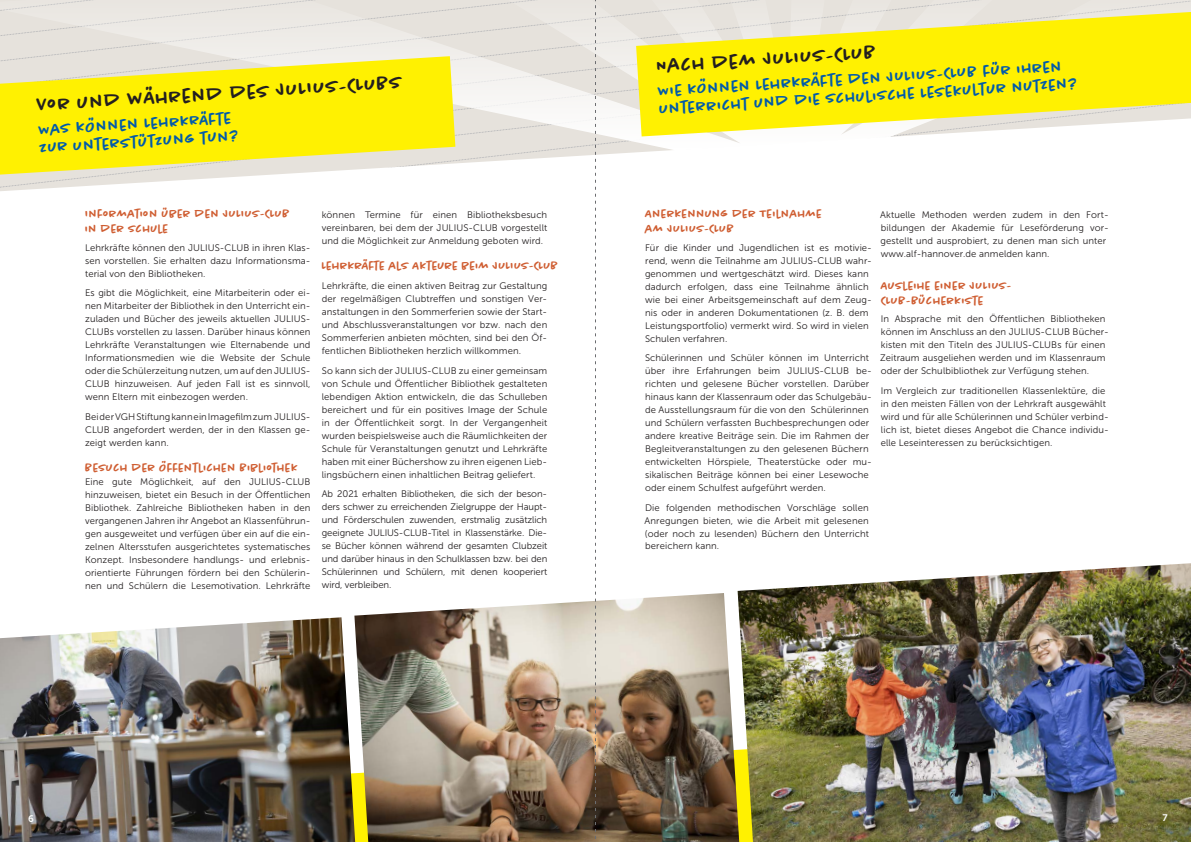
<style>
.page{position:relative;width:1191px;height:842px;background:#fff}
.page>*{position:absolute;margin:0;border:0;box-sizing:border-box;transform-origin:0 0}
.t1{font:500 20px "Chantal";color:#231f20}
.t2{font:500 16px/17.9px "Chantal";color:#015aaa}
.t3{font:500 12px/15px "Chantal";letter-spacing:.01em;color:#cf5d31}
.t4{font:9.5px/13px "Museo Sans 300";letter-spacing:.01em;color:#231f20;text-align:justify}
.t5{font:9.5px "Museo Sans 700";color:#fff}
</style>
<div class="page">
<img style="left:0;top:0;width:1191px;height:842px">
<h1 class="t1" style="left:37px;top:94px;width:367px;rotate:-4deg">VOR UND WÄHREND DES JULIUS-CLUBS</h1>
<h2 class="t2" style="left:38px;top:122px;width:201px;rotate:-4deg">WAS KÖNNEN LEHRKRÄFTE<br>ZUR UNTERSTÜTZUNG TUN?</h2>
<p class="t3" style="left:85px;top:206px;width:207px">INFORMATION ÜBER DEN JULIUS-CLUB<br>IN DER SCHULE</p>
<p class="t4" style="left:85px;top:241px;width:227px">Lehrkräfte können den JULIUS-CLUB in ihren Klas&shy;sen vorstellen. Sie erhalten dazu Informationsma&shy;terial von den Bibliotheken.</p>
<p class="t4" style="left:85px;top:286px;width:227px">Es gibt die Möglichkeit, eine Mitarbeiterin oder ei&shy;nen Mitarbeiter der Bibliothek in den Unterricht ein&shy;zuladen und Bücher des jeweils aktuellen JULIUS-CLUBs vorstellen zu lassen. Darüber hinaus können Lehrkräfte Veranstaltungen wie Elternabende und Informationsmedien wie die Website der Schule oder die Schülerzeitung nutzen, um auf den JULIUS-CLUB hinzuweisen. Auf jeden Fall ist es sinnvoll, wenn Eltern mit einbezogen werden.</p>
<p class="t4" style="left:85px;top:410px;width:227px">Bei der VGH Stiftung kann ein Imagefilm zum JULIUS-CLUB angefordert werden, der in den Klassen ge&shy;zeigt werden kann.</p>
<p class="t3" style="left:85px;top:460px;width:214px">BESUCH DER ÖFFENTLICHEN BIBLIOTHEK</p>
<p class="t4" style="left:85px;top:475px;width:227px;text-align:left">Eine gute Möglichkeit, auf den JULIUS-CLUB hinzuweisen, bietet ein Besuch in der Öffentlichen Bibliothek. Zahlreiche Bibliotheken haben in den vergangenen Jahren ihr Angebot an Klassenführun&shy;gen ausgeweitet und verfügen über ein auf die ein&shy;zelnen Altersstufen ausgerichtetes systematisches Konzept. Insbesondere handlungs- und erlebnis&shy;orientierte Führungen fördern bei den Schülerin&shy;nen und Schülern die Lesemotivation. Lehrkräfte</p>
<p class="t4" style="left:322px;top:208px;width:227px">können Termine für einen Bibliotheksbesuch vereinbaren, bei dem der JULIUS-CLUB vorgestellt und die Möglichkeit zur Anmeldung geboten wird.</p>
<p class="t4" style="left:322px;top:280px;width:227px">Lehrkräfte, die einen aktiven Beitrag zur Gestaltung der regelmäßigen Clubtreffen und sonstigen Ver&shy;anstaltungen in den Sommerferien sowie der Start&shy;und Abschlussveranstaltungen vor bzw. nach den Sommerferien anbieten möchten, sind bei den Öf&shy;fentlichen Bibliotheken herzlich willkommen.</p>
<p class="t4" style="left:322px;top:364px;width:227px">So kann sich der JULIUS-CLUB zu einer gemeinsam von Schule und Öffentlicher Bibliothek gestalteten lebendigen Aktion entwickeln, die das Schulleben bereichert und für ein positives Image der Schule in der Öffentlichkeit sorgt. In der Vergangenheit wurden beispielsweise auch die Räumlichkeiten der Schule für Veranstaltungen genutzt und Lehrkräfte haben mit einer Büchershow zu ihren eigenen Lieb&shy;lingsbüchern einen inhaltlichen Beitrag geliefert.</p>
<p class="t4" style="left:322px;top:488px;width:227px">Ab 2021 erhalten Bibliotheken, die sich der beson&shy;ders schwer zu erreichenden Zielgruppe der Haupt&shy;und Förderschulen zuwenden, erstmalig zusätzlich geeignete JULIUS-CLUB-Titel in Klassenstärke. Die&shy;se Bücher können während der gesamten Clubzeit und darüber hinaus in den Schulklassen bzw. bei den Schülerinnen und Schülern, mit denen kooperiert wird, verbleiben.</p>
<p class="t3" style="left:322px;top:258px;width:238px">LEHRKRÄFTE ALS AKTEURE BEIM JULIUS-CLUB</p>
<h1 class="t1" style="left:656px;top:55px;width:222px;rotate:-4deg">NACH DEM JULIUS-CLUB</h1>
<h2 class="t2" style="left:657px;top:84px;width:421px;rotate:-4deg">WIE KÖNNEN LEHRKRÄFTE DEN JULIUS-CLUB FÜR IHREN<br>UNTERRICHT UND DIE SCHULISCHE LESEKULTUR NUTZEN?</h2>
<p class="t3" style="left:645px;top:206px;width:178px">ANERKENNUNG DER TEILNAHME<br>AM JULIUS-CLUB</p>
<p class="t4" style="left:645px;top:241px;width:228px;text-align:left">Für die Kinder und Jugendlichen ist es motivie&shy;rend, wenn die Teilnahme am JULIUS-CLUB wahr&shy;genommen und wertgeschätzt wird. Dieses kann dadurch erfolgen, dass eine Teilnahme ähnlich wie bei einer Arbeitsgemeinschaft auf dem Zeug&shy;nis oder in anderen Dokumentationen (z. B. dem Leistungsportfolio) vermerkt wird. So wird in vielen Schulen verfahren.</p>
<p class="t4" style="left:645px;top:351px;width:228px;text-align:left">Schülerinnen und Schüler können im Unterricht über ihre Erfahrungen beim JULIUS-CLUB be&shy;richten und gelesene Bücher vorstellen. Darüber hinaus kann der Klassenraum oder das Schulgebäu&shy;de Ausstellungsraum für die von den Schülerinnen und Schülern verfassten Buchbesprechungen oder andere kreative Beiträge sein. Die im Rahmen der Begleitveranstaltungen zu den gelesenen Büchern entwickelten Hörspiele, Theaterstücke oder mu&shy;sikalischen Beiträge können bei einer Lesewoche oder einem Schulfest aufgeführt werden.</p>
<p class="t4" style="left:644px;top:501px;width:226px">Die folgenden methodischen Vorschläge sollen Anregungen bieten, wie die Arbeit mit gelesenen (oder noch zu lesenden) Büchern den Unterricht bereichern kann.</p>
<p class="t4" style="left:880px;top:208px;width:230px;text-align:left">Aktuelle Methoden werden zudem in den Fort&shy;bildungen der Akademie für Leseförderung vor&shy;gestellt und ausprobiert, zu denen man sich unter www.alf-hannover.de anmelden kann.</p>
<p class="t3" style="left:880px;top:278px;width:133px">AUSLEIHE EINER JULIUS-<br>CLUB-BÜCHERKISTE</p>
<p class="t4" style="left:880px;top:312px;width:230px;text-align:left">In Absprache mit den Öffentlichen Bibliotheken können im Anschluss an den JULIUS-CLUB Bücher&shy;kisten mit den Titeln des JULIUS-CLUBs für einen Zeitraum ausgeliehen werden und im Klassenraum oder der Schulbibliothek zur Verfügung stehen.</p>
<p class="t4" style="left:880px;top:384px;width:230px;text-align:left">Im Vergleich zur traditionellen Klassenlektüre, die in den meisten Fällen von der Lehrkraft ausgewählt wird und für alle Schülerinnen und Schüler verbind&shy;lich ist, bietet dieses Angebot die Chance individu&shy;elle Leseinteressen zu berücksichtigen.</p>
<p class="t5" style="left:28px;top:813px;width:7px">6</p>
<p class="t5" style="left:1162px;top:813px;width:7px">7</p>
</div>
